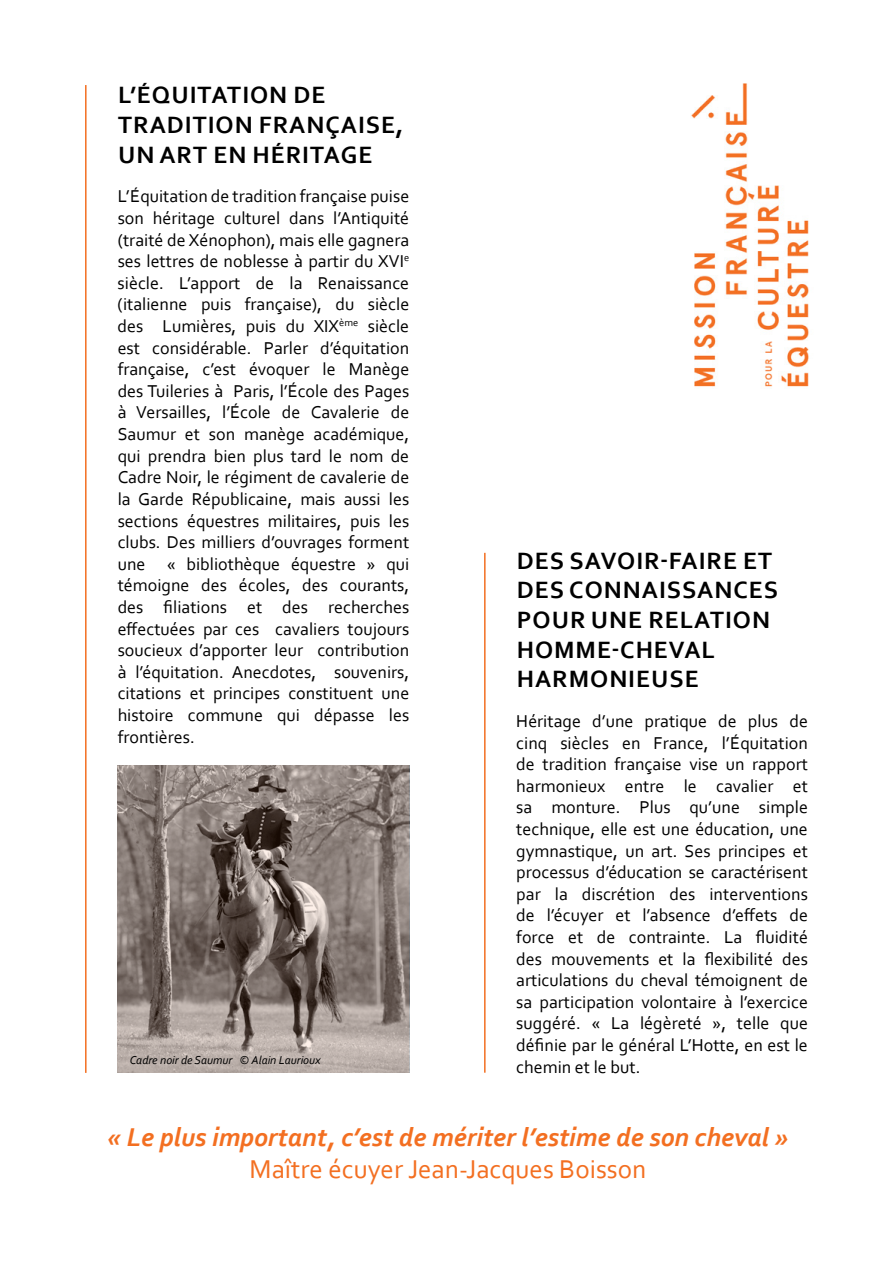
<style>
.page{position:relative;width:893px;height:1263px;background:#fff}
.page>*{position:absolute;margin:0;border:0;box-sizing:border-box;transform-origin:0 0}
.t1{font:italic 700 27px "Corbel";color:#f36f21}
.t2{font:27px "Corbel";color:#f36f21}
.t3{font:700 24.75px/29.7px "Corbel";letter-spacing:.04em;color:#000}
.t4{font:18px/21.6px "Corbel";color:#000;text-align:justify}
.t5{font:italic 12px "Corbel";color:#000}
</style>
<div class="page">
<img style="left:691px;top:83px;width:118px;height:304px">
<hr style="left:85px;top:85px;width:2px;height:988px;background:#f36f21">
<hr style="left:484px;top:553px;width:2px;height:520px;background:#f36f21">
<svg style="left:117px;top:765px;width:292px;height:308px;background:#8a7f79"></svg>
<h2 class="t3" style="left:118px;top:80px;width:287px">L’ÉQUITATION DE<br>TRADITION FRANÇAISE,<br>UN ART EN HÉRITAGE</h2>
<p class="t4" style="left:118px;top:185px;width:293px">L’équitation de tradition française puise son héritage culturel dans l’Antiquité (traité de Xénophon), mais elle gagnera ses lettres de noblesse à partir du XVI<sup>e </sup>siècle. L’apport de la Renaissance (italienne puis française), du siècle des Lumières, puis du XIX<sup>ème</sup> siècle est considérable. Parler d’équitation française, c’est évoquer le Manège des Tuileries à Paris, l’École des Pages à Versailles, l’École de Cavalerie de Saumur et son manège académique, qui prendra bien plus tard le nom de Cadre Noir, le régiment de cavalerie de la Garde Républicaine, mais aussi les sections équestres militaires, puis les clubs. Des milliers d’ouvrages forment une « bibliothèque équestre » qui témoigne des écoles, des courants, des filiations et des recherches effectuées par ces cavaliers toujours soucieux d’apporter leur contribution à l’équitation. Anecdotes, souvenirs, citations et principes constituent une histoire commune qui dépasse les frontières.</p>
<p class="t5" style="left:130px;top:1052px;width:192px">Cadre noir de Saumur © Alain Laurioux</p>
<h2 class="t3" style="left:517px;top:545px;width:263px">DES SAVOIR-FAIRE ET<br>DES CONNAISSANCES<br>POUR UNE RELATION<br>HOMME-CHEVAL<br>HARMONIEUSE</h2>
<p class="t4" style="left:516px;top:710px;width:293px">Héritage d’une pratique de plus de cinq siècles en France, l’équitation de tradition française vise un rapport harmonieux entre le cavalier et sa monture. Plus qu’une simple technique, elle est une éducation, une gymnastique, un art. Ses principes et processus d’éducation se caractérisent par la discrétion des interventions de l’écuyer et l’absence d’effets de force et de contrainte. La fluidité des mouvements et la flexibilité des articulations du cheval témoignent de sa participation volontaire à l’exercice suggéré. « La légèreté », telle que définie par le général L’Hotte, en est le chemin et le but.</p>
<h1 class="t1" style="left:108px;top:1120px;width:682px">« Le plus important, c’est de mériter l’estime de son cheval »</h1>
<h1 class="t2" style="left:249px;top:1152px;width:398px">Maître écuyer Jean-Jacques Boisson</h1>
</div>
